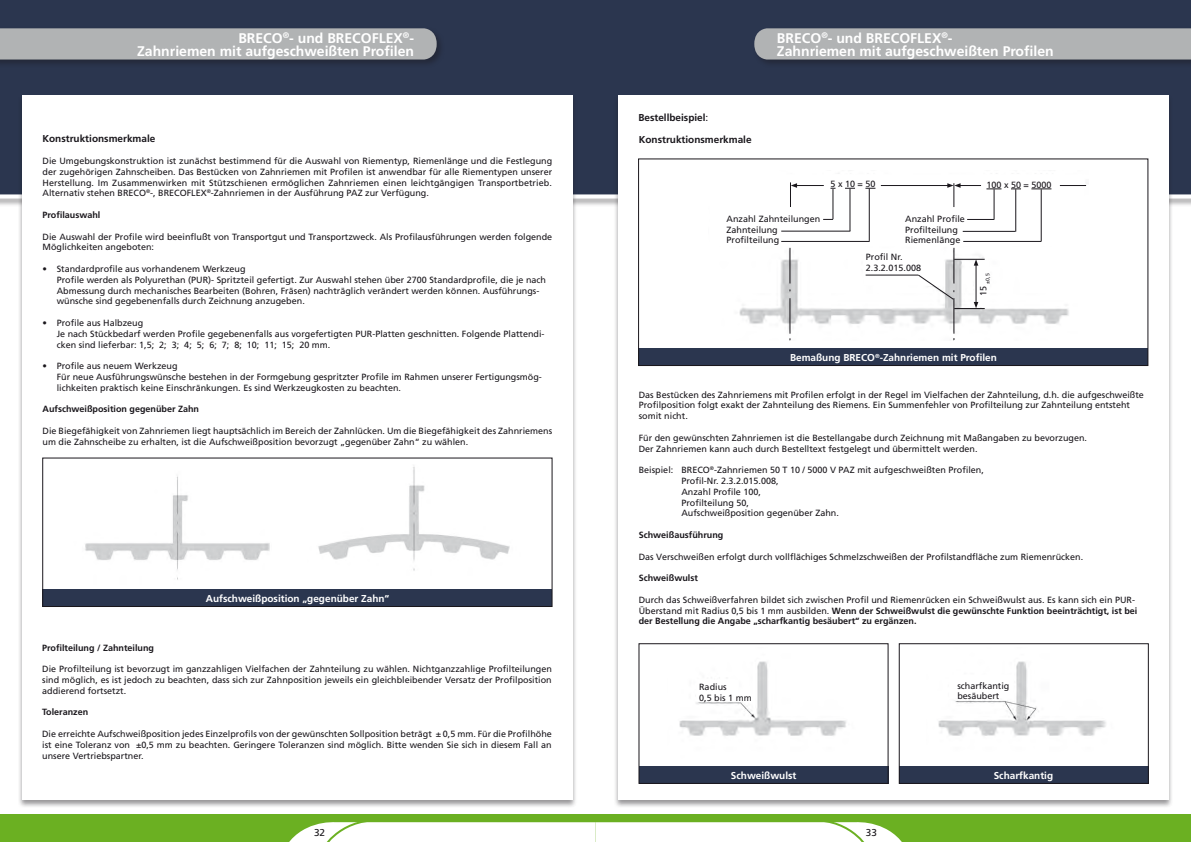
<style>
.page{position:relative;width:1191px;height:842px;background:#fff}
.page>*{position:absolute;margin:0;border:0;box-sizing:border-box;transform-origin:0 0}
.t1{font:700 14px/13px "Frutiger";color:#fff}
.t2{font:700 10px "Frutiger";color:#fff}
.t3{font:700 10px "Frutiger";color:#1a171c}
.t4{font:10px "Frutiger";color:#1a171c}
.t5{font:9px/10.8px "Frutiger";color:#1a171c}
.t6{font:700 9px "Frutiger";color:#1a171c}
.t7{font:5.2px "Frutiger";color:#1a171c}
.s1{font-weight:400}
.s2{font-weight:700}
</style>
<div class="page">
<div style="left:0;top:814px;width:1191px;height:28px;background:#6bb022"></div>
<svg style="left:289px;top:822px;width:613px;height:20px;background:#f5f9f0"></svg>
<div style="left:0;top:0;width:1191px;height:198px;background:#2b364f"></div>
<div style="left:0;top:26px;width:445px;height:42px;background:#1a171c;opacity:.45"></div>
<div style="left:0;top:28px;width:437px;height:32px;background:#b1b3b4"></div>
<div style="left:752px;top:26px;width:439px;height:42px;background:#1a171c;opacity:.45"></div>
<div style="left:754px;top:28px;width:437px;height:32px;background:#b1b3b4"></div>
<div style="left:0;top:194px;width:1191px;height:13px;background:#1a171c;opacity:.45"></div>
<svg style="left:0;top:194px;width:1191px;height:4px"></svg>
<div style="left:18px;top:95px;width:559px;height:713px;background:#1a171c;opacity:.45"></div>
<div style="left:23px;top:95px;width:550px;height:704px;background:#fff"></div>
<div style="left:43px;top:590px;width:509px;height:17px;background:#2b364f"></div>
<div style="left:42px;top:458px;width:510px;height:149px;border:1px solid #1a171c"></div>
<img style="left:85px;top:476px;width:185px;height:104px">
<img style="left:318px;top:467px;width:192px;height:104px">
<div style="left:613px;top:95px;width:560px;height:713px;background:#1a171c;opacity:.45"></div>
<div style="left:618px;top:95px;width:550px;height:704px;background:#fff"></div>
<div style="left:638px;top:349px;width:510px;height:17px;background:#2b364f"></div>
<div style="left:638px;top:159px;width:510px;height:207px;border:1px solid #1a171c"></div>
<img style="left:739px;top:173px;width:348px;height:168px">
<div style="left:709px;top:174px;width:376px;height:73px;background:#fff"></div>
<div style="left:863px;top:250px;width:81px;height:36px;background:#fff"></div>
<div style="left:974px;top:260px;width:16px;height:48px;background:#fff"></div>
<hr style="left:789px;top:298px;width:1px;height:36px;background:#1a171c">
<hr style="left:789px;top:248px;width:1px;height:35px;background:#1a171c">
<hr style="left:953px;top:298px;width:1px;height:36px;background:#1a171c">
<hr style="left:953px;top:248px;width:1px;height:35px;background:#1a171c">
<hr style="left:954px;top:308px;width:30px;height:1px;background:#1a171c">
<hr style="left:954px;top:259px;width:30px;height:1px;background:#1a171c">
<hr style="left:865px;top:275px;width:53px;height:1px;background:#1a171c">
<svg style="left:917px;top:274px;width:37px;height:26px"></svg>
<svg style="left:790px;top:182px;width:33px;height:25px"></svg>
<svg style="left:1060px;top:185px;width:26px;height:1px"></svg>
<hr style="left:881px;top:185px;width:68px;height:1px;background:#1a171c">
<hr style="left:975px;top:264px;width:1px;height:40px;background:#1a171c">
<svg style="left:973px;top:302px;width:5px;height:6px"></svg>
<svg style="left:973px;top:259px;width:5px;height:7px"></svg>
<svg style="left:947px;top:183px;width:54px;height:24px"></svg>
<svg style="left:1031px;top:189px;width:20px;height:1px"></svg>
<hr style="left:993px;top:189px;width:1px;height:31px;background:#1a171c">
<hr style="left:1015px;top:189px;width:1px;height:43px;background:#1a171c">
<hr style="left:1041px;top:189px;width:1px;height:52px;background:#1a171c">
<hr style="left:962px;top:231px;width:53px;height:1px;background:#1a171c">
<hr style="left:963px;top:241px;width:78px;height:1px;background:#1a171c">
<svg style="left:967px;top:219px;width:27px;height:1px"></svg>
<hr style="left:832px;top:189px;width:1px;height:30px;background:#1a171c">
<hr style="left:869px;top:189px;width:1px;height:52px;background:#1a171c">
<hr style="left:781px;top:231px;width:69px;height:1px;background:#1a171c">
<hr style="left:781px;top:241px;width:88px;height:1px;background:#1a171c">
<hr style="left:849px;top:189px;width:1px;height:42px;background:#1a171c">
<div style="left:639px;top:766px;width:249px;height:17px;background:#2b364f"></div>
<div style="left:639px;top:643px;width:249px;height:141px;border:1px solid #1a171c"></div>
<img style="left:679px;top:661px;width:167px;height:75px">
<div style="left:696px;top:679px;width:43px;height:22px;background:#fff"></div>
<div style="left:899px;top:766px;width:249px;height:17px;background:#2b364f"></div>
<div style="left:899px;top:643px;width:249px;height:141px;border:1px solid #1a171c"></div>
<img style="left:938px;top:661px;width:168px;height:75px">
<div style="left:949px;top:675px;width:65px;height:24px;background:#fff"></div>
<h1 class="t1" style="left:137px;top:31px;width:278px;text-align:right">BRECO<sup>®</sup>- und BRECOFLEX<sup>®</sup>-<br>Zahnriemen mit aufgeschweißten Profilen</h1>
<p class="t3" style="left:43px;top:133px;width:114px">Konstruktionsmerkmale</p>
<p class="t5" style="left:43px;top:155px;width:511px;text-align:justify">Die Umgebungskonstruktion ist zunächst bestimmend für die Auswahl von Riementyp, Riemenlänge und die Festlegung der zugehörigen Zahnscheiben. Das Bestücken von Zahnriemen mit Profilen ist anwendbar für alle Riementypen unserer Herstellung. Im Zusammenwirken mit Stützschienen ermöglichen Zahnriemen einen leichtgängigen Transportbetrieb.<br>Alternativ stehen BRECO<sup>®</sup>-, BRECOFLEX<sup>®</sup>-Zahnriemen in der Ausführung PAZ zur Verfügung.</p>
<p class="t6" style="left:43px;top:210px;width:59px">Profilauswahl</p>
<p class="t5" style="left:43px;top:231px;width:511px">Die Auswahl der Profile wird beeinflußt von Transportgut und Transportzweck. Als Profilausführungen werden folgende<br>Möglichkeiten angeboten:</p>
<p class="t5" style="left:57px;top:263px;width:491px;text-indent:-14px">• Standardprofile aus vorhandenem Werkzeug<br>Profile werden als Polyurethan (PUR)- Spritzteil gefertigt. Zur Auswahl stehen über 2700 Standardprofile, die je nach Abmessung durch mechanisches Bearbeiten (Bohren, Fräsen) nachträglich verändert werden können. Ausführungs&shy;wünsche sind gegebenenfalls durch Zeichnung anzugeben.</p>
<p class="t5" style="left:57px;top:317px;width:489px;text-indent:-14px">• Profile aus Halbzeug<br>Je nach Stückbedarf werden Profile gegebenenfalls aus vorgefertigten PUR-Platten geschnitten. Folgende Plattendi&shy;cken sind lieferbar: 1,5; 2; 3; 4; 5; 6; 7; 8; 10; 11; 15; 20 mm.</p>
<p class="t5" style="left:57px;top:361px;width:487px;text-indent:-14px">• Profile aus neuem Werkzeug<br>Für neue Ausführungswünsche bestehen in der Formgebung gespritzter Profile im Rahmen unserer Fertigungsmög&shy;lichkeiten praktisch keine Einschränkungen. Es sind Werkzeugkosten zu beachten.</p>
<p class="t6" style="left:43px;top:404px;width:158px">Aufschweißposition gegenüber Zahn</p>
<p class="t5" style="left:43px;top:425px;width:511px">Die Biegefähigkeit von Zahnriemen liegt hauptsächlich im Bereich der Zahnlücken. Um die Biegefähigkeit des Zahnriemens um die Zahnscheibe zu erhalten, ist die Aufschweißposition bevorzugt „gegenüber Zahn“ zu wählen.</p>
<p class="t2" style="left:206px;top:593px;width:185px">Aufschweißposition „gegenüber Zahn“</p>
<p class="t6" style="left:42px;top:642px;width:113px">Profilteilung / Zahnteilung</p>
<p class="t5" style="left:42px;top:663px;width:511px;text-align:justify">Die Profilteilung ist bevorzugt im ganzzahligen Vielfachen der Zahnteilung zu wählen. Nichtganzzahlige Profilteilungen sind möglich, es ist jedoch zu beachten, dass sich zur Zahnposition jeweils ein gleichbleibender Versatz der Profilposition addierend fortsetzt.</p>
<p class="t6" style="left:42px;top:707px;width:48px">Toleranzen</p>
<p class="t5" style="left:42px;top:728px;width:511px;text-align:justify">Die erreichte Aufschweißposition jedes Einzelprofils von der gewünschten Sollposition beträgt ± 0,5 mm. Für die Profilhöhe ist eine Toleranz von ±0,5 mm zu beachten. Geringere Toleranzen sind möglich. Bitte wenden Sie sich in diesem Fall an unsere Vertriebspartner.</p>
<p class="t3" style="left:638px;top:112px;width:72px">Bestellbeispiel<span class="s1">:</span></p>
<p class="t3" style="left:639px;top:134px;width:114px">Konstruktionsmerkmale</p>
<h1 class="t1" style="left:777px;top:31px;width:278px">BRECO<sup>®</sup>- und BRECOFLEX<sup>®</sup>-<br>Zahnriemen mit aufgeschweißten Profilen</h1>
<p class="t5" style="left:830px;top:179px;width:46px">5 x 10 = 50</p>
<p class="t5" style="left:986px;top:179px;width:66px">100 x 50 = 5000</p>
<p class="t5" style="left:726px;top:213px;width:95px">Anzahl Zahnteilungen<br>Zahnteilung<br>Profilteilung</p>
<p class="t5" style="left:905px;top:213px;width:61px">Anzahl Profile<br>Profilteilung<br>Riemenlänge</p>
<p class="t5" style="left:866px;top:252px;width:57px">Profil Nr.<br>2.3.2.015.008</p>
<p class="t7" style="left:984px;top:296px;width:24px;rotate:-90deg"><sup>15</sup> ±0,5</p>
<p class="t2" style="left:790px;top:352px;width:208px">Bemaßung BRECO<sup>®</sup>-Zahnriemen mit Profilen</p>
<p class="t5" style="left:639px;top:389px;width:506px">Das Bestücken des Zahnriemens mit Profilen erfolgt in der Regel im Vielfachen der Zahnteilung, d.h. die aufgeschweißte<br>Profilposition folgt exakt der Zahnteilung des Riemens. Ein Summenfehler von Profilteilung zur Zahnteilung entsteht somit nicht.</p>
<p class="t5" style="left:639px;top:432px;width:450px">Für den gewünschten Zahnriemen ist die Bestellangabe durch Zeichnung mit Maßangaben zu bevorzugen.<br>Der Zahnriemen kann auch durch Bestelltext festgelegt und übermittelt werden.</p>
<p class="t5" style="left:681px;top:464px;width:304px;text-indent:-43px">Beispiel: BRECO<sup>®</sup>-Zahnriemen 50 T 10 / 5000 V PAZ mit aufgeschweißten Profilen, Profil-Nr. 2.3.2.015.008,<br>Anzahl Profile 100,<br>Profilteilung 50,<br>Aufschweißposition gegenüber Zahn.</p>
<p class="t6" style="left:639px;top:529px;width:86px">Schweißausführung</p>
<p class="t5" style="left:639px;top:551px;width:446px">Das Verschweißen erfolgt durch vollflächiges Schmelzschweißen der Profilstandfläche zum Riemenrücken.</p>
<p class="t6" style="left:639px;top:573px;width:61px">Schweißwulst</p>
<p class="t5" style="left:639px;top:594px;width:500px">Durch das Schweißverfahren bildet sich zwischen Profil und Riemenrücken ein Schweißwulst aus. Es kann sich ein PUR-<br>Überstand mit Radius 0,5 bis 1 mm ausbilden. <span class="s2">Wenn der Schweißwulst die gewünschte Funktion beeinträchtigt, ist bei der Bestellung die Angabe „scharfkantig besäubert“ zu ergänzen.</span></p>
<p class="t5" style="left:699px;top:681px;width:54px">Radius<br>0,5 bis 1 mm</p>
<p class="t5" style="left:957px;top:680px;width:54px">scharfkantig besäubert</p>
<p class="t2" style="left:731px;top:770px;width:67px">Schweißwulst</p>
<p class="t2" style="left:993px;top:770px;width:61px">Scharfkantig</p>
<p class="t4" style="left:314px;top:827px;width:13px">32</p>
<p class="t4" style="left:865px;top:827px;width:13px">33</p>
</div>
